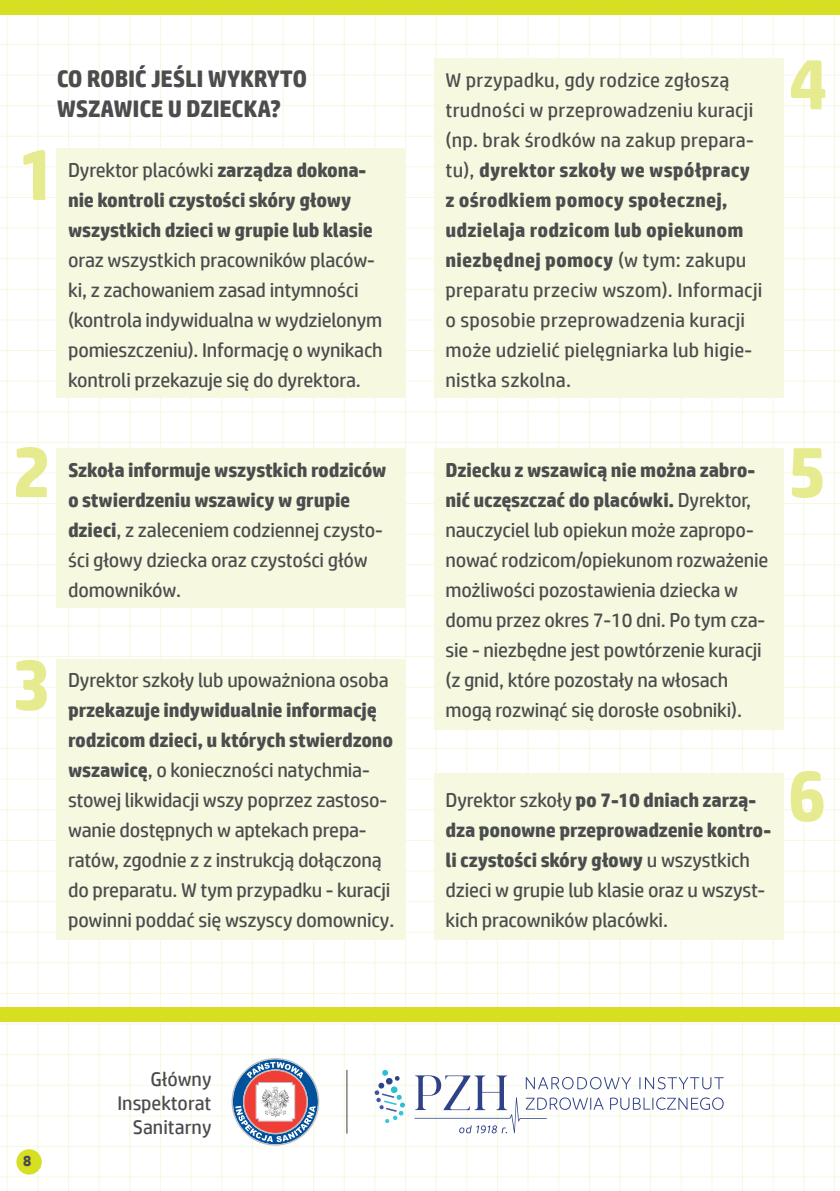
<style>
.page{position:relative;width:840px;height:1191px;background:#fff}
.page>*{position:absolute;margin:0;border:0;box-sizing:border-box;transform-origin:0 0}
.t1{font:700 72.2px "HP Simplified";color:#e7eb90}
.tytuł{font:700 24px/30px "HP Simplified";letter-spacing:-.01em;color:#4b4c4d}
.tekst_główny{font:20px/30px "HP Simplified";letter-spacing:-.01em;color:#4b4c4d}
.tekst_główny-2{font:20px/30px "HP Simplified";letter-spacing:.01em;color:#4b4c4d}
.t2{font:19.8px/23.8px "HP Simplified";color:#4b4c4d;text-align:right}
.t3{font:700 15.4px "HP Simplified";color:#4b4c4d}
.s1{font-weight:700}
</style>
<div class="page">
<hr style="left:833px;top:0;width:1px;height:1191px;background:#f6f9df">
<hr style="left:803px;top:0;width:1px;height:1191px;background:#f6f9df">
<hr style="left:772px;top:0;width:1px;height:1191px;background:#f6f9df">
<hr style="left:741px;top:0;width:1px;height:1191px;background:#f6f9df">
<hr style="left:711px;top:0;width:1px;height:1191px;background:#f6f9df">
<hr style="left:680px;top:0;width:1px;height:1191px;background:#f6f9df">
<hr style="left:650px;top:0;width:1px;height:1191px;background:#f6f9df">
<hr style="left:619px;top:0;width:1px;height:1191px;background:#f6f9df">
<hr style="left:588px;top:0;width:1px;height:1191px;background:#f6f9df">
<hr style="left:558px;top:0;width:1px;height:1191px;background:#f6f9df">
<hr style="left:527px;top:0;width:1px;height:1191px;background:#f6f9df">
<hr style="left:497px;top:0;width:1px;height:1191px;background:#f6f9df">
<hr style="left:466px;top:0;width:1px;height:1191px;background:#f6f9df">
<hr style="left:435px;top:0;width:1px;height:1191px;background:#f6f9df">
<hr style="left:405px;top:0;width:1px;height:1191px;background:#f6f9df">
<hr style="left:374px;top:0;width:1px;height:1191px;background:#f6f9df">
<hr style="left:344px;top:0;width:1px;height:1191px;background:#f6f9df">
<hr style="left:313px;top:0;width:1px;height:1191px;background:#f6f9df">
<hr style="left:282px;top:0;width:1px;height:1191px;background:#f6f9df">
<hr style="left:252px;top:0;width:1px;height:1191px;background:#f6f9df">
<hr style="left:221px;top:0;width:1px;height:1191px;background:#f6f9df">
<hr style="left:191px;top:0;width:1px;height:1191px;background:#f6f9df">
<hr style="left:160px;top:0;width:1px;height:1191px;background:#f6f9df">
<hr style="left:129px;top:0;width:1px;height:1191px;background:#f6f9df">
<hr style="left:99px;top:0;width:1px;height:1191px;background:#f6f9df">
<hr style="left:68px;top:0;width:1px;height:1191px;background:#f6f9df">
<hr style="left:38px;top:0;width:1px;height:1191px;background:#f6f9df">
<hr style="left:7px;top:0;width:1px;height:1191px;background:#f6f9df">
<hr style="left:0;top:44px;width:839px;height:1px;background:#f6f9df">
<hr style="left:0;top:75px;width:839px;height:1px;background:#f6f9df">
<hr style="left:0;top:105px;width:839px;height:1px;background:#f6f9df">
<hr style="left:0;top:136px;width:839px;height:1px;background:#f6f9df">
<hr style="left:0;top:166px;width:839px;height:1px;background:#f6f9df">
<hr style="left:0;top:197px;width:839px;height:1px;background:#f6f9df">
<hr style="left:0;top:228px;width:839px;height:1px;background:#f6f9df">
<hr style="left:0;top:258px;width:839px;height:1px;background:#f6f9df">
<hr style="left:0;top:289px;width:839px;height:1px;background:#f6f9df">
<hr style="left:0;top:319px;width:839px;height:1px;background:#f6f9df">
<hr style="left:0;top:350px;width:839px;height:1px;background:#f6f9df">
<hr style="left:0;top:381px;width:839px;height:1px;background:#f6f9df">
<hr style="left:0;top:411px;width:839px;height:1px;background:#f6f9df">
<hr style="left:0;top:442px;width:839px;height:1px;background:#f6f9df">
<hr style="left:0;top:472px;width:839px;height:1px;background:#f6f9df">
<hr style="left:0;top:503px;width:839px;height:1px;background:#f6f9df">
<hr style="left:0;top:534px;width:839px;height:1px;background:#f6f9df">
<hr style="left:0;top:564px;width:839px;height:1px;background:#f6f9df">
<hr style="left:0;top:595px;width:839px;height:1px;background:#f6f9df">
<hr style="left:0;top:625px;width:839px;height:1px;background:#f6f9df">
<hr style="left:0;top:656px;width:839px;height:1px;background:#f6f9df">
<hr style="left:0;top:687px;width:839px;height:1px;background:#f6f9df">
<hr style="left:0;top:717px;width:839px;height:1px;background:#f6f9df">
<hr style="left:0;top:748px;width:839px;height:1px;background:#f6f9df">
<hr style="left:0;top:778px;width:839px;height:1px;background:#f6f9df">
<hr style="left:0;top:809px;width:839px;height:1px;background:#f6f9df">
<hr style="left:0;top:840px;width:839px;height:1px;background:#f6f9df">
<hr style="left:0;top:870px;width:839px;height:1px;background:#f6f9df">
<hr style="left:0;top:901px;width:839px;height:1px;background:#f6f9df">
<hr style="left:0;top:931px;width:839px;height:1px;background:#f6f9df">
<hr style="left:0;top:962px;width:839px;height:1px;background:#f6f9df">
<hr style="left:0;top:993px;width:839px;height:1px;background:#f6f9df">
<hr style="left:0;top:1023px;width:839px;height:1px;background:#f6f9df">
<hr style="left:0;top:1054px;width:839px;height:1px;background:#f6f9df">
<hr style="left:0;top:1084px;width:839px;height:1px;background:#f6f9df">
<hr style="left:0;top:1115px;width:839px;height:1px;background:#f6f9df">
<hr style="left:0;top:1146px;width:839px;height:1px;background:#f6f9df">
<hr style="left:0;top:1176px;width:839px;height:1px;background:#f6f9df">
<div style="left:0;top:0;width:839px;height:14px;background:#d6df21"></div>
<div style="left:16px;top:1149px;width:26px;height:25px;background:#d6df21;border-radius:50%"></div>
<div style="left:57px;top:148px;width:348px;height:250px;background:#f6f9df"></div>
<div style="left:57px;top:659px;width:348px;height:280px;background:#f6f9df"></div>
<div style="left:57px;top:448px;width:348px;height:160px;background:#f6f9df"></div>
<div style="left:434px;top:58px;width:348px;height:340px;background:#f6f9df"></div>
<div style="left:434px;top:448px;width:348px;height:281px;background:#f6f9df"></div>
<div style="left:434px;top:773px;width:348px;height:166px;background:#f6f9df"></div>
<div style="left:0;top:1007px;width:839px;height:14px;background:#d6df21"></div>
<svg style="left:231px;top:1058px;width:88px;height:87px"></svg>
<hr style="left:346px;top:1070px;width:1px;height:63px;background:#3e3e3f">
<svg style="left:381px;top:1070px;width:7px;height:6px"></svg>
<svg style="left:374px;top:1075px;width:31px;height:48px"></svg>
<svg style="left:414px;top:1075px;width:309px;height:58px"></svg>
<p class="tytuł" style="left:57px;top:63px;width:252px">CO ROBIĆ JEŚLI WYKRYTO<br>WSZAWICE U DZIECKA?</p>
<p class="t1" style="left:18px;top:128px;width:40px">1</p>
<p class="tekst_główny" style="left:68px;top:154px;width:316px">Dyrektor placówki <span class="s1">zarządza dokona&shy;nie kontroli czystości skóry głowy wszystkich dzieci w grupie lub klasie </span>oraz wszystkich pracowników placów&shy;ki, z zachowaniem zasad intymności (kontrola indywidualna w wydzielonym pomieszczeniu). Informację o wynikach kontroli przekazuje się do dyrektora.</p>
<p class="tekst_główny-2" style="left:445px;top:64px;width:318px">W przypadku, gdy rodzice zgłoszą trudności w przeprowadzeniu kuracji (np. brak środków na zakup prepara&shy;tu), <span class="s1">dyrektor szkoły we współpracy z ośrodkiem pomocy społecznej, udzielaja rodzicom lub opiekunom niezbędnej pomocy</span> (w tym: zakupu preparatu przeciw wszom). Informacji o sposobie przeprowadzenia kuracji może udzielić pielęgniarka lub higie&shy;nistka szkolna.</p>
<p class="t1" style="left:788px;top:37px;width:40px">4</p>
<p class="t1" style="left:12px;top:425px;width:40px">2</p>
<p class="t1" style="left:787px;top:425px;width:40px">5</p>
<p class="tekst_główny" style="left:68px;top:454px;width:320px"><span class="s1">Szkoła informuje wszystkich rodziców o stwierdzeniu wszawicy w grupie dzieci</span>, z zaleceniem codziennej czysto&shy;ści głowy dziecka oraz czystości głów domowników.</p>
<p class="tekst_główny" style="left:445px;top:454px;width:324px"><span class="s1">Dziecku z wszawicą nie można zabro&shy;nić uczęszczać do placówki.</span> Dyrektor, nauczyciel lub opiekun może zapropo&shy;nować rodzicom/opiekunom rozważenie możliwości pozostawienia dziecka w domu przez okres 7-10 dni. Po tym cza&shy;sie - niezbędne jest powtórzenie kuracji (z gnid, które pozostały na włosach mogą rozwinąć się dorosłe osobniki).</p>
<p class="t1" style="left:12px;top:637px;width:40px">3</p>
<p class="tekst_główny" style="left:68px;top:664px;width:327px">Dyrektor szkoły lub upoważniona osoba <span class="s1">przekazuje indywidualnie informację rodzicom dzieci, u których stwierdzono wszawicę</span>, o konieczności natychmia&shy;stowej likwidacji wszy poprzez zastoso&shy;wanie dostępnych w aptekach prepa&shy;ratów, zgodnie z z instrukcją dołączoną do preparatu. W tym przypadku - kuracji powinni poddać się wszyscy domownicy.</p>
<p class="t1" style="left:787px;top:748px;width:40px">6</p>
<p class="tekst_główny" style="left:445px;top:784px;width:327px">Dyrektor szkoły <span class="s1">po 7-10 dniach zarzą&shy;dza ponowne przeprowadzenie kontro&shy;li czystości skóry głowy</span> u wszystkich dzieci w grupie lub klasie oraz u wszyst&shy;kich pracowników placówki.</p>
<p class="t3" style="left:23px;top:1150px;width:10px">8</p>
<p class="t2" style="left:117px;top:1067px;width:95px">Główny<br>Inspektorat<br>Sanitarny</p>
</div>
